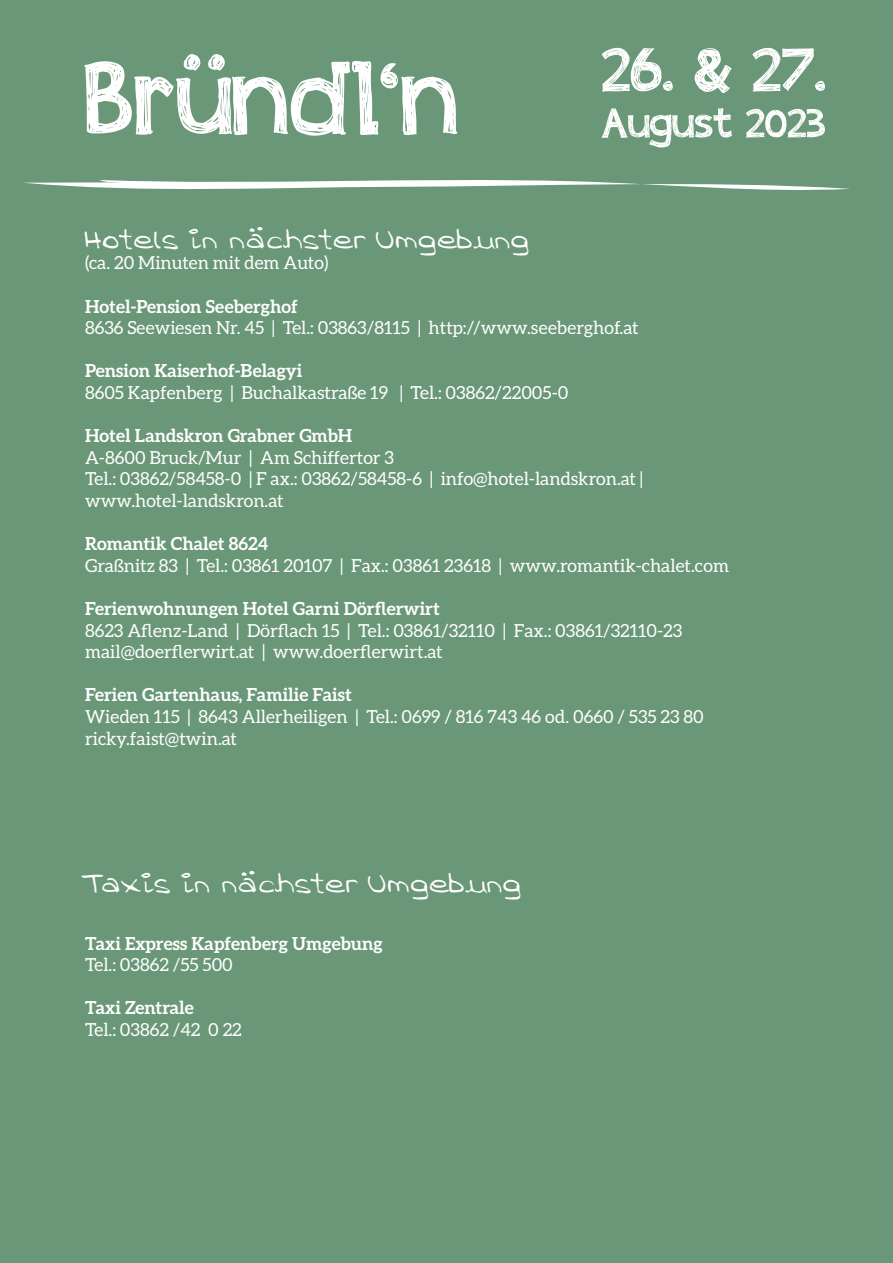
<style>
.page{position:relative;width:893px;height:1263px;background:#6a9778}
.page>*{position:absolute;margin:0;border:0;box-sizing:border-box;transform-origin:0 0}
.t1{font:30px "Anmari";color:#fff}
.t2{font:18px/21.6px "Aleo";color:#fff}
.t3{font:700 18px "Aleo";color:#fff}
</style>
<div class="page">
<svg style="left:84px;top:54px;width:373px;height:82px"></svg>
<svg style="left:23px;top:180px;width:827px;height:10px"></svg>
<svg style="left:602px;top:108px;width:223px;height:39px"></svg>
<svg style="left:602px;top:48px;width:223px;height:45px"></svg>
<h1 class="t1" style="left:85px;top:225px;width:448px">Hotels in nächster Umgebung</h1>
<p class="t2" style="left:85px;top:252px;width:245px">(ca. 20 Minuten mit dem Auto)</p>
<p class="t3" style="left:85px;top:296px;width:214px">Hotel-Pension Seeberghof</p>
<p class="t2" style="left:85px;top:317px;width:555px">8636 Seewiesen Nr. 45 | Tel.: 03863/8115 | http://www.seeberghof.at</p>
<p class="t3" style="left:85px;top:360px;width:219px">Pension Kaiserhof-Belagyi</p>
<p class="t2" style="left:85px;top:381px;width:485px">8605 Kapfenberg | Buchalkastraße 19 | Tel.: 03862/22005-0</p>
<p class="t3" style="left:85px;top:425px;width:269px">Hotel Landskron Grabner GmbH</p>
<p class="t2" style="left:85px;top:446px;width:560px">A-8600 Bruck/Mur | Am Schiffertor 3<br>Tel.: 03862/58458-0 | F ax.: 03862/58458-6 | info@hotel-landskron.at | www.hotel-landskron.at</p>
<p class="t3" style="left:85px;top:533px;width:185px">Romantik Chalet 8624</p>
<p class="t2" style="left:85px;top:554px;width:646px">Graßnitz 83 | Tel.: 03861 20107 | Fax.: 03861 23618 | www.romantik-chalet.com</p>
<p class="t3" style="left:85px;top:598px;width:356px">Ferienwohnungen Hotel Garni Dörflerwirt</p>
<p class="t2" style="left:85px;top:619px;width:599px">8623 Aflenz-Land | Dörflach 15 | Tel.: 03861/32110 | Fax.: 03861/32110-23 mail@doerflerwirt.at | www.doerflerwirt.at</p>
<p class="t3" style="left:85px;top:684px;width:268px">Ferien Gartenhaus, Familie Faist</p>
<p class="t2" style="left:85px;top:705px;width:620px">Wieden 115 | 8643 Allerheiligen | Tel.: 0699 / 816 743 46 od. 0660 / 535 23 80 ricky.faist@twin.at</p>
<h1 class="t1" style="left:85px;top:870px;width:440px">Taxis in nächster Umgebung</h1>
<p class="t3" style="left:85px;top:933px;width:299px">Taxi Express Kapfenberg Umgebung</p>
<p class="t2" style="left:85px;top:954px;width:149px">Tel.: 03862 /55 500</p>
<p class="t3" style="left:85px;top:997px;width:110px">Taxi Zentrale</p>
<p class="t2" style="left:85px;top:1018px;width:158px">Tel.: 03862 /42 0 22</p>
</div>
